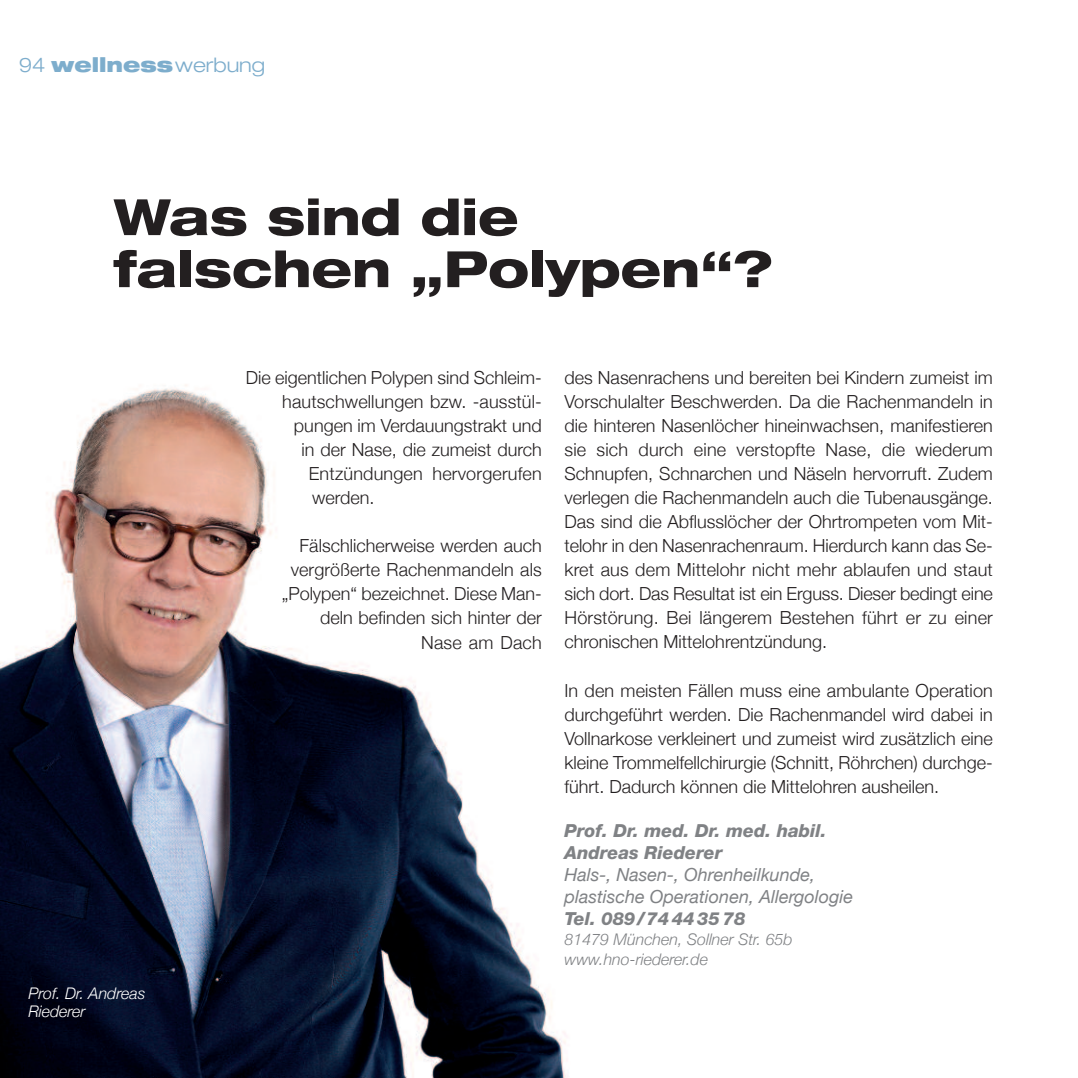
<style>
.page{position:relative;width:1078px;height:1078px;background:#fff}
.page>*{position:absolute;margin:0;border:0;box-sizing:border-box;transform-origin:0 0}
.t1{font:800 expanded 50px/52px "Helvetica Neue";color:#231f20}
.t2{font:300 expanded 20px "Helvetica Neue";color:#7dadcc}
.t3{font:300 18px/24px "Helvetica Neue";color:#231f20;text-align:justify}
.t4{font:italic 18px/22px "Helvetica Neue";color:#808285}
.t5{font:italic 800 18px/22px "Helvetica Neue";color:#808285}
.t6{font:italic 300 16px/20px "Helvetica Neue";color:#808285}
.t7{font:italic 300 16px/18px "Helvetica Neue";color:#fff}
.s1{font-weight:900}
</style>
<div class="page">
<img style="left:0;top:384px;width:566px;height:693px">
<p class="t2" style="left:19px;top:57px;width:248px">94 <span class="s1">wellness</span>werbung</p>
<h1 class="t1" style="left:113px;top:195px;width:661px">Was sind die falschen „Polypen“?</h1>
<p class="t7" style="left:28px;top:984px;width:119px">Prof. Dr. Andreas<br>Riederer</p>
<p class="t3" style="left:246px;top:365px;width:297px">Die eigentlichen Polypen sind Schleim-</p>
<p class="t3" style="left:282px;top:389px;width:261px">hautschwellungen bzw. -ausstül-</p>
<p class="t3" style="left:294px;top:413px;width:249px">pungen im Verdauungstrakt und</p>
<p class="t3" style="left:301px;top:437px;width:242px">in der Nase, die zumeist durch</p>
<p class="t3" style="left:309px;top:461px;width:234px">Entzündungen hervorgerufen</p>
<p class="t3" style="left:312px;top:485px;width:64px">werden.</p>
<p class="t3" style="left:282px;top:533px;width:261px;text-align:right">Fälschlicherweise werden auch vergrößerte Rachenmandeln als „Polypen“ bezeichnet. Diese Man&shy;deln befinden sich hinter der<br>Nase am Dach</p>
<p class="t3" style="left:564px;top:365px;width:430px">des Nasenrachens und bereiten bei Kindern zumeist im Vorschulalter Beschwerden. Da die Rachenmandeln in die hinteren Nasenlöcher hineinwachsen, manifestieren sie sich durch eine verstopfte Nase, die wiederum Schnupfen, Schnarchen und Näseln hervorruft. Zudem verlegen die Rachenmandeln auch die Tubenausgänge.<br>Das sind die Abflusslöcher der Ohrtrompeten vom Mit&shy;telohr in den Nasenrachenraum. Hierdurch kann das Se&shy;kret aus dem Mittelohr nicht mehr ablaufen und staut sich dort. Das Resultat ist ein Erguss. Dieser bedingt eine Hörstörung. Bei längerem Bestehen führt er zu einer chronischen Mittelohrentzündung.</p>
<p class="t3" style="left:564px;top:677px;width:430px">In den meisten Fällen muss eine ambulante Operation durchgeführt werden. Die Rachenmandel wird dabei in Vollnarkose verkleinert und zumeist wird zusätzlich eine kleine Trommelfellchirurgie (Schnitt, Röhrchen) durchge&shy;führt. Dadurch können die Mittelohren ausheilen.</p>
<p class="t5" style="left:564px;top:820px;width:263px">Prof. Dr. med. Dr. med. habil.<br>Andreas Riederer</p>
<p class="t4" style="left:564px;top:862px;width:290px">Hals-, Nasen-, Ohrenheilkunde, plastische Operationen, Allergologie</p>
<p class="t5" style="left:564px;top:908px;width:182px">Tel. 089/74443578</p>
<p class="t6" style="left:564px;top:928px;width:229px">81479 München, Sollner Str. 65b www.hno-riederer.de</p>
</div>
